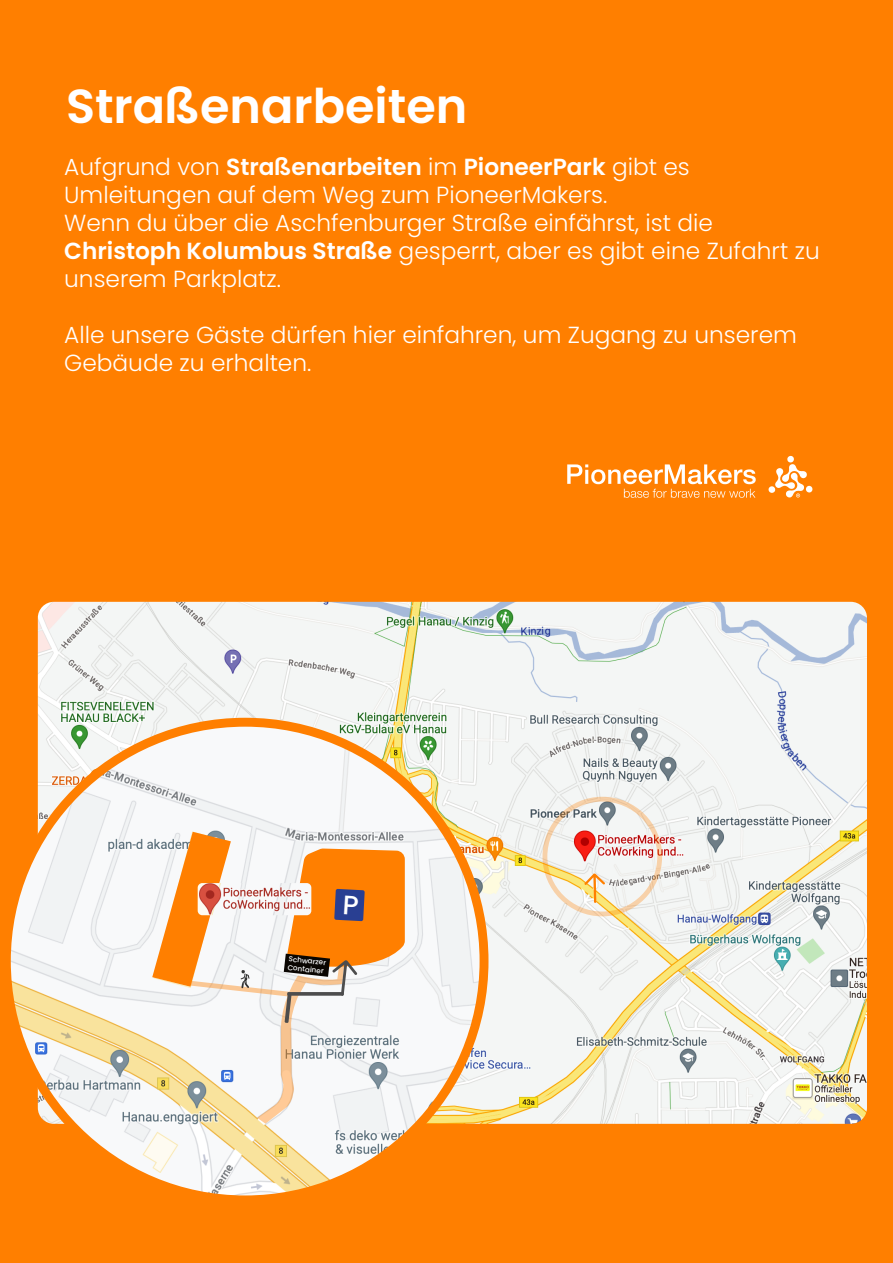
<style>
.page{position:relative;width:893px;height:1263px;background:#ff7f00}
.page>*{position:absolute;margin:0;border:0;box-sizing:border-box;transform-origin:0 0}
.t1{font:600 47.7px "Poppins";color:#fff}
.t2{font:300 23.25px/27.9px "Poppins";color:#fff}
.t3{font:500 7.2px/8.7px "Poppins";color:#f8f9fa}
.s1{font-weight:600}
</style>
<div class="page">
<svg style="left:567px;top:464px;width:189px;height:34px"></svg>
<svg style="left:768px;top:455px;width:45px;height:43px"></svg>
<img style="left:38px;top:602px;width:829px;height:522px">
<svg style="left:584px;top:873px;width:21px;height:30px"></svg>
<div style="left:542px;top:797px;width:120px;height:119px;border:5px solid #ff7f00;border-radius:50%"></div>
<img style="left:6px;top:722px;width:478px;height:478px;border-radius:239px">
<svg style="left:152px;top:832px;width:253px;height:292px"></svg>
<h1 class="t1" style="left:66px;top:79px;width:403px">Straßenarbeiten</h1>
<p class="t2" style="left:64px;top:153px;width:757px">Aufgrund von <span class="s1">Straßenarbeiten</span> im <span class="s1">PioneerPark</span> gibt es Umleitungen auf dem Weg zum PioneerMakers.<br>Wenn du über die Aschfenburger Straße einfährst, ist die <span class="s1">Christoph Kolumbus Straße</span> gesperrt, aber es gibt eine Zufahrt zu unserem Parkplatz.</p>
<p class="t2" style="left:64px;top:321px;width:734px">Alle unsere Gäste dürfen hier einfahren, um Zugang zu unserem<br>Gebäude zu erhalten.</p>
<p class="t3" style="left:289px;top:954px;width:39px;rotate:6deg">Schwarzer<br>Container</p>
</div>
